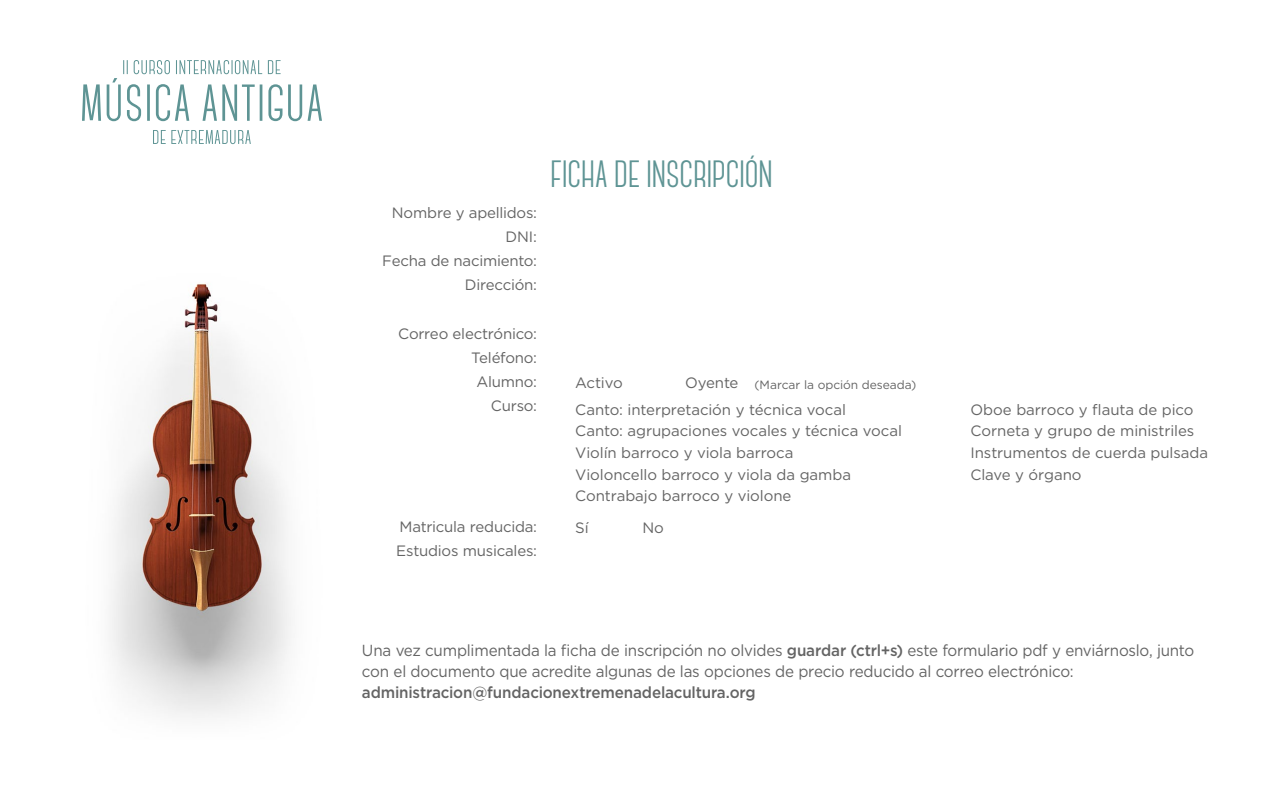
<style>
.page{position:relative;width:1280px;height:800px;background:#fff}
.page>*{position:absolute;margin:0;border:0;box-sizing:border-box;transform-origin:0 0}
.t1{font:700 38px "Canter";letter-spacing:-.01em;color:#5e9494}
.t2{font:16px/21px "Gotham";letter-spacing:-.015em;color:#646464;scale:.95 1}
.t3{font:500 16px "Gotham";letter-spacing:-.01em;color:#646464;scale:.95 1}
.t4{font:15px "Gotham";letter-spacing:-.01em;color:#646464}
.t5{font:12px "Gotham";color:#646464}
.s1{font-weight:500}
</style>
<div class="page">
<img style="left:110px;top:283px;width:181px;height:435px">
<svg style="left:82px;top:60px;width:240px;height:84px"></svg>
<p class="t4" style="left:392px;top:203px;width:147px">Nombre y apellidos:</p>
<p class="t4" style="left:506px;top:227px;width:33px">DNI:</p>
<p class="t4" style="left:382px;top:251px;width:156px">Fecha de nacimiento:</p>
<p class="t4" style="left:465px;top:275px;width:74px">Dirección:</p>
<p class="t4" style="left:398px;top:324px;width:140px">Correo electrónico:</p>
<p class="t4" style="left:471px;top:348px;width:67px">Teléfono:</p>
<p class="t4" style="left:476px;top:372px;width:62px">Alumno:</p>
<p class="t4" style="left:491px;top:396px;width:48px">Curso:</p>
<p class="t4" style="left:400px;top:517px;width:139px">Matricula reducida:</p>
<p class="t4" style="left:396px;top:542px;width:142px">Estudios musicales:</p>
<p class="t1" style="left:550px;top:155px;width:225px">FICHA DE INSCRIPCIÓN</p>
<p class="t4" style="left:575px;top:373px;width:49px">Activo</p>
<p class="t4" style="left:685px;top:373px;width:55px">Oyente</p>
<p class="t5" style="left:755px;top:377px;width:163px">(Marcar la opción deseada)</p>
<p class="t4" style="left:575px;top:400px;width:272px">Canto: interpretación y técnica vocal</p>
<p class="t4" style="left:575px;top:443px;width:220px">Violín barroco y viola barroca</p>
<p class="t4" style="left:575px;top:421px;width:328px">Canto: agrupaciones vocales y técnica vocal</p>
<p class="t4" style="left:575px;top:465px;width:277px">Violoncello barroco y viola da gamba</p>
<p class="t4" style="left:575px;top:486px;width:218px">Contrabajo barroco y violone</p>
<p class="t4" style="left:575px;top:518px;width:15px">Sí</p>
<p class="t4" style="left:642px;top:518px;width:23px">No</p>
<p class="t4" style="left:970px;top:400px;width:225px">Oboe barroco y flauta de pico</p>
<p class="t4" style="left:970px;top:421px;width:225px">Corneta y grupo de ministriles</p>
<p class="t4" style="left:970px;top:443px;width:239px">Instrumentos de cuerda pulsada</p>
<p class="t4" style="left:970px;top:465px;width:113px">Clave y órgano</p>
<p class="t2" style="left:362px;top:639px;width:878px">Una vez cumplimentada la ficha de inscripción no olvides <span class="s1">guardar (ctrl+s)</span> este formulario pdf y enviárnoslo, junto con el documento que acredite algunas de las opciones de precio reducido al correo electrónico:</p>
<p class="t3" style="left:362px;top:682px;width:416px">administracion@fundacionextremenadelacultura.org</p>
</div>
